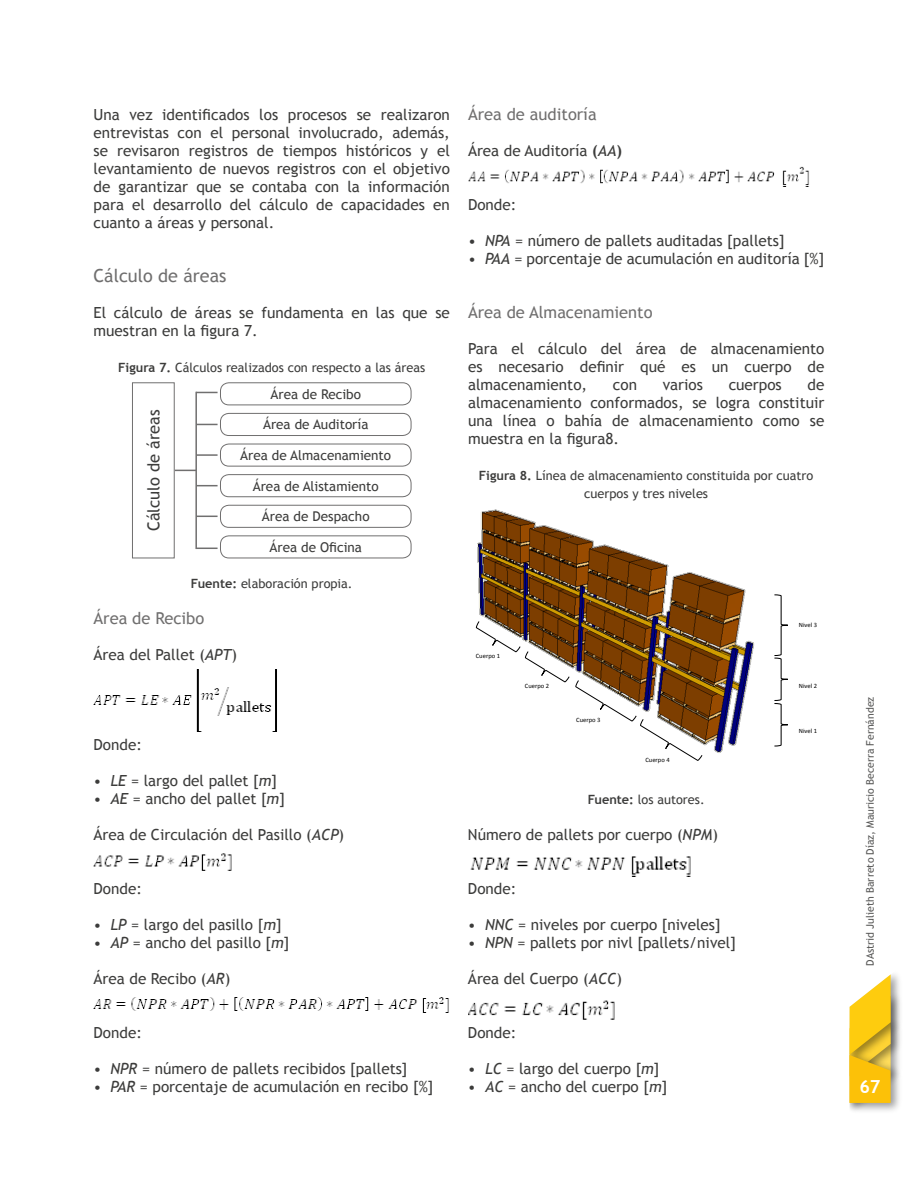
<style>
.page{position:relative;width:918px;height:1188px;background:#fff}
.page>*{position:absolute;margin:0;border:0;box-sizing:border-box;transform-origin:0 0}
.t1{font:18px "Trebuchet MS";color:#706f6f}
.t2{font:700 18px "Trebuchet MS";color:#fff}
.t3{font:16.5px "Trebuchet MS";color:#706f6f}
.t4{font:16.5px "Trebuchet MS";color:#3c3c3b}
.t5{font:15.3px/18px "Trebuchet MS";color:#3c3c3b;text-align:justify}
.t6{font:13.5px "Trebuchet MS";color:#3c3c3b}
.t7{font:12.75px/18px "Trebuchet MS";color:#3c3c3b;text-align:center}
.t8{font:10.5px "Trebuchet MS";color:#575756}
.t9{font:6.6px "Calibri";color:#000}
.s1{font-weight:700}
.s2{font-style:italic}
</style>
<div class="page">
<img style="left:891px;top:974px;width:10px;height:72px">
<img style="left:850px;top:1046px;width:50px;height:65px">
<svg style="left:850px;top:974px;width:41px;height:129px;background:#f4c932"></svg>
<div style="left:220px;top:444px;width:191px;height:23px;border:1px solid #706f6f;border-radius:9px"></div>
<div style="left:220px;top:413px;width:191px;height:23px;border:1px solid #706f6f;border-radius:9px"></div>
<div style="left:220px;top:382px;width:191px;height:23px;border:1px solid #706f6f;border-radius:9px"></div>
<div style="left:220px;top:474px;width:191px;height:23px;border:1px solid #706f6f;border-radius:9px"></div>
<div style="left:220px;top:505px;width:191px;height:23px;border:1px solid #706f6f;border-radius:9px"></div>
<div style="left:220px;top:535px;width:191px;height:23px;border:1px solid #706f6f;border-radius:9px"></div>
<div style="left:132px;top:382px;width:43px;height:176px;border:1px solid #706f6f"></div>
<svg style="left:197px;top:548px;width:21px;height:1px"></svg>
<svg style="left:197px;top:392px;width:21px;height:1px"></svg>
<svg style="left:197px;top:424px;width:21px;height:1px"></svg>
<svg style="left:175px;top:470px;width:20px;height:1px"></svg>
<hr style="left:196px;top:454px;width:22px;height:2px;background:#706f6f">
<svg style="left:197px;top:485px;width:21px;height:1px"></svg>
<svg style="left:197px;top:516px;width:21px;height:1px"></svg>
<hr style="left:195px;top:392px;width:2px;height:157px;background:#706f6f">
<img style="left:94px;top:669px;width:183px;height:63px">
<img style="left:94px;top:853px;width:138px;height:18px">
<img style="left:94px;top:997px;width:355px;height:16px">
<img style="left:468px;top:166px;width:341px;height:21px">
<img style="left:478px;top:509px;width:276px;height:244px">
<svg style="left:774px;top:594px;width:14px;height:153px"></svg>
<svg style="left:475px;top:620px;width:228px;height:141px"></svg>
<img style="left:470px;top:856px;width:221px;height:20px">
<img style="left:468px;top:1000px;width:147px;height:20px">
<p class="t5" style="left:94px;top:106px;width:358px">Una vez identificados los procesos se realizaron entrevistas con el personal involucrado, además, se revisaron registros de tiempos históricos y el levantamiento de nuevos registros con el objetivo de garantizar que se contaba con la información para el desarrollo del cálculo de capacidades en cuanto a áreas y personal.</p>
<p class="t1" style="left:94px;top:265px;width:134px">Cálculo de áreas</p>
<p class="t5" style="left:94px;top:304px;width:358px">El cálculo de áreas se fundamenta en las que se muestran en la figura 7.</p>
<p class="t7" style="left:118px;top:359px;width:309px"><span class="s1">Figura 7.</span> Cálculos realizados con respecto a las áreas</p>
<p class="t4" style="left:144px;top:531px;width:123px;rotate:-90deg">Cálculo de áreas</p>
<p class="t6" style="left:270px;top:386px;width:92px">Área de Recibo</p>
<p class="t6" style="left:263px;top:417px;width:107px">Área de Auditoría</p>
<p class="t6" style="left:240px;top:447px;width:152px">Área de Almacenamiento</p>
<p class="t6" style="left:253px;top:478px;width:128px">Área de Alistamiento</p>
<p class="t6" style="left:262px;top:509px;width:109px">Área de Despacho</p>
<p class="t6" style="left:269px;top:539px;width:94px">Área de Oficina</p>
<p class="t7" style="left:191px;top:575px;width:163px"><span class="s1">Fuente:</span> elaboración propia.</p>
<p class="t3" style="left:94px;top:608px;width:112px">Área de Recibo</p>
<p class="t5" style="left:94px;top:646px;width:145px">Área del Pallet (<span class="s2">APT</span>)</p>
<p class="t5" style="left:94px;top:736px;width:50px">Donde:</p>
<p class="t5" style="left:94px;top:772px;width:185px"><span class="s2">• LE</span> = largo del pallet [<span class="s2">m</span>]</p>
<p class="t5" style="left:94px;top:790px;width:193px"><span class="s2">• AE</span> = ancho del pallet [<span class="s2">m</span>]</p>
<p class="t5" style="left:94px;top:826px;width:252px">Área de Circulación del Pasillo (<span class="s2">ACP</span>)</p>
<p class="t5" style="left:94px;top:880px;width:50px">Donde:</p>
<p class="t5" style="left:94px;top:916px;width:190px"><span class="s2">• LP</span> = largo del pasillo [<span class="s2">m</span>]</p>
<p class="t5" style="left:94px;top:934px;width:197px"><span class="s2">• AP</span> = ancho del pasillo [<span class="s2">m</span>]</p>
<p class="t5" style="left:94px;top:970px;width:138px">Área de Recibo (<span class="s2">AR</span>)</p>
<p class="t5" style="left:94px;top:1024px;width:50px">Donde:</p>
<p class="t5" style="left:94px;top:1060px;width:316px"><span class="s2">• NPR</span> = número de pallets recibidos [pallets]</p>
<p class="t5" style="left:94px;top:1078px;width:341px"><span class="s2">• PAR</span> = porcentaje de acumulación en recibo [%]</p>
<p class="t3" style="left:468px;top:104px;width:130px">Área de auditoría</p>
<p class="t5" style="left:468px;top:142px;width:156px">Área de Auditoría <span class="s1">(</span><span class="s2">AA</span><span class="s1">)</span></p>
<p class="t5" style="left:468px;top:196px;width:50px">Donde:</p>
<p class="t5" style="left:468px;top:232px;width:318px"><span class="s2">• NPA</span> = número de pallets auditadas [pallets]</p>
<p class="t5" style="left:468px;top:250px;width:358px"><span class="s2">• PAA</span> = porcentaje de acumulación en auditoría [%]</p>
<p class="t3" style="left:468px;top:302px;width:186px">Área de Almacenamiento</p>
<p class="t5" style="left:468px;top:340px;width:358px">Para el cálculo del área de almacenamiento es necesario definir qué es un cuerpo de almacenamiento,</p>
<p class="t5" style="left:468px;top:376px;width:358px;text-indent:340px">de almacenamiento conformados, se logra constituir una línea o bahía de almacenamiento como se muestra en la figura8.</p>
<p class="t7" style="left:479px;top:467px;width:336px"><span class="s1">Figura 8.</span> Línea de almacenamiento constituida por cuatro cuerpos y tres niveles</p>
<p class="t5" style="left:613px;top:376px;width:26px">con</p>
<p class="t5" style="left:663px;top:376px;width:42px">varios</p>
<p class="t5" style="left:729px;top:376px;width:55px">cuerpos</p>
<p class="t9" style="left:476px;top:651px;width:26px">Cuerpo 1</p>
<p class="t9" style="left:525px;top:681px;width:26px">Cuerpo 2</p>
<p class="t9" style="left:576px;top:716px;width:26px">Cuerpo 3</p>
<p class="t9" style="left:645px;top:756px;width:26px">Cuerpo 4</p>
<p class="t7" style="left:588px;top:791px;width:119px"><span class="s1">Fuente:</span> los autores.</p>
<p class="t5" style="left:468px;top:826px;width:251px">Número de pallets por cuerpo (<span class="s2">NPM</span>)</p>
<p class="t5" style="left:468px;top:880px;width:50px">Donde:</p>
<p class="t5" style="left:468px;top:916px;width:254px"><span class="s2">• NNC</span> = niveles por cuerpo [niveles]</p>
<p class="t5" style="left:468px;top:934px;width:269px"><span class="s2">• NPN</span> = pallets por nivl [pallets/nivel]</p>
<p class="t5" style="left:468px;top:970px;width:155px">Área del Cuerpo (<span class="s2">ACC</span>)</p>
<p class="t5" style="left:468px;top:1024px;width:50px">Donde:</p>
<p class="t5" style="left:468px;top:1060px;width:193px"><span class="s2">• LC</span> = largo del cuerpo [<span class="s2">m</span>]</p>
<p class="t5" style="left:468px;top:1078px;width:201px"><span class="s2">• AC</span> = ancho del cuerpo [<span class="s2">m</span>]</p>
<p class="t9" style="left:799px;top:621px;width:20px">Nivel 3</p>
<p class="t9" style="left:799px;top:681px;width:20px">Nivel 2</p>
<p class="t9" style="left:799px;top:727px;width:20px">Nivel 1</p>
<p class="t8" style="left:864px;top:966px;width:271px;rotate:-90deg">DAstrid Julieth Barreto Díaz, Mauricio Becerra Fernández</p>
<p class="t2" style="left:859px;top:1076px;width:23px">67</p>
</div>
